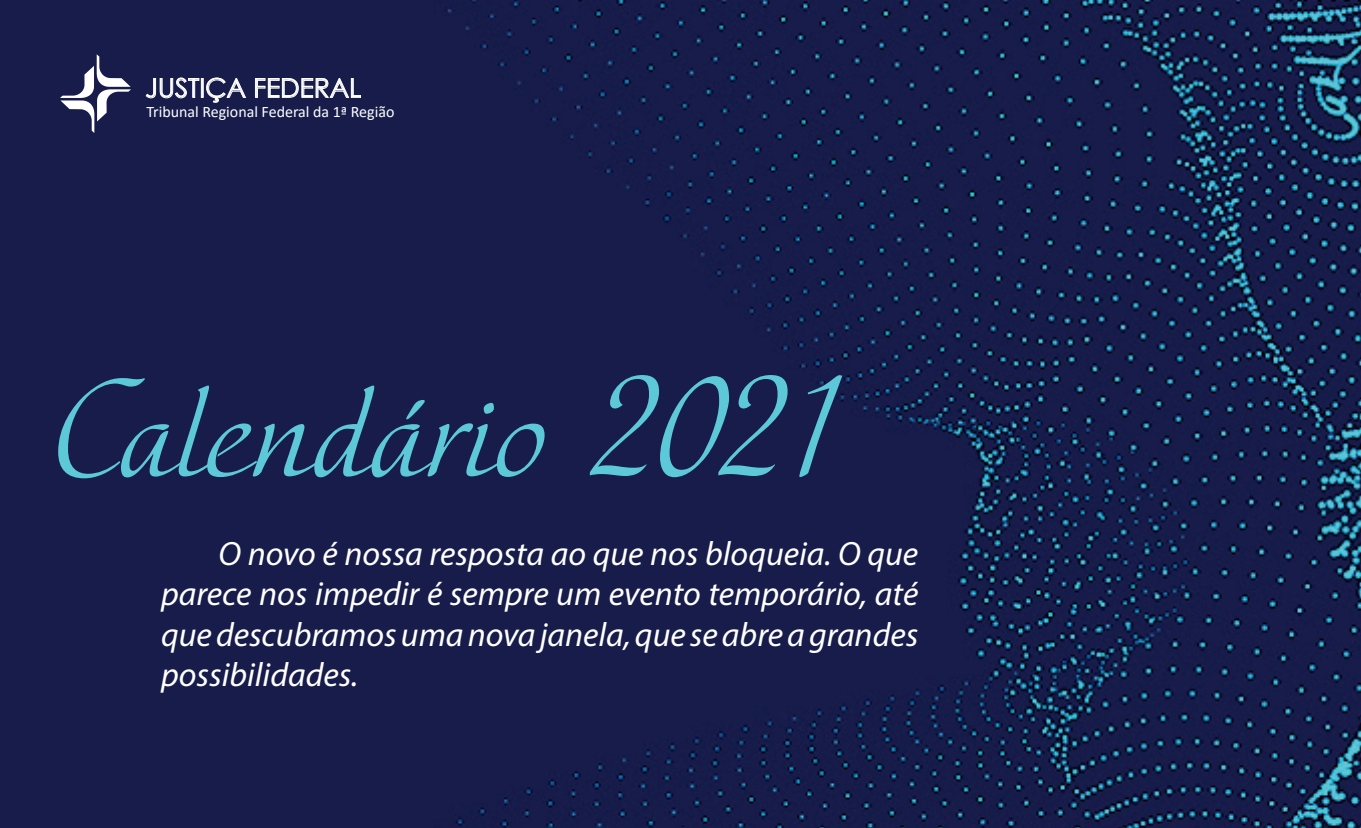
<style>
.page{position:relative;width:1361px;height:828px;background:#fff}
.page>*{position:absolute;margin:0;border:0;box-sizing:border-box;transform-origin:0 0}
.t1{font:117px "Elina";color:#5cc8d8}
.t2{font:italic 33.75px/40.5px "Myriad Pro";color:#fff;text-align:justify}
.t3{font:26.32px "Century Gothic";color:#fff}
.t4{font:15.97px "Calibri";color:#fff}
</style>
<div class="page">
<img style="left:0;top:0;width:1360px;height:828px">
<svg style="left:60px;top:54px;width:71px;height:79px"></svg>
<svg style="left:146px;top:78px;width:100px;height:24px;background:#494d71"></svg>
<svg style="left:255px;top:78px;width:106px;height:20px;background:#5b5f7f"></svg>
<p class="t3" style="left:145px;top:69px;width:217px">JUSTIÇA FEDERAL</p>
<p class="t4" style="left:146px;top:100px;width:250px">Tribunal Regional Federal da 1ª Região</p>
<h1 class="t1" style="left:51px;top:343px;width:781px">Calendário 2021</h1>
<p class="t2" style="left:161px;top:533px;width:758px;text-indent:57px">O novo é nossa resposta ao que nos bloqueia. O que parece nos impedir é sempre um evento temporário, até que descubramos uma nova janela, que se abre a grandes possibilidades.</p>
</div>
